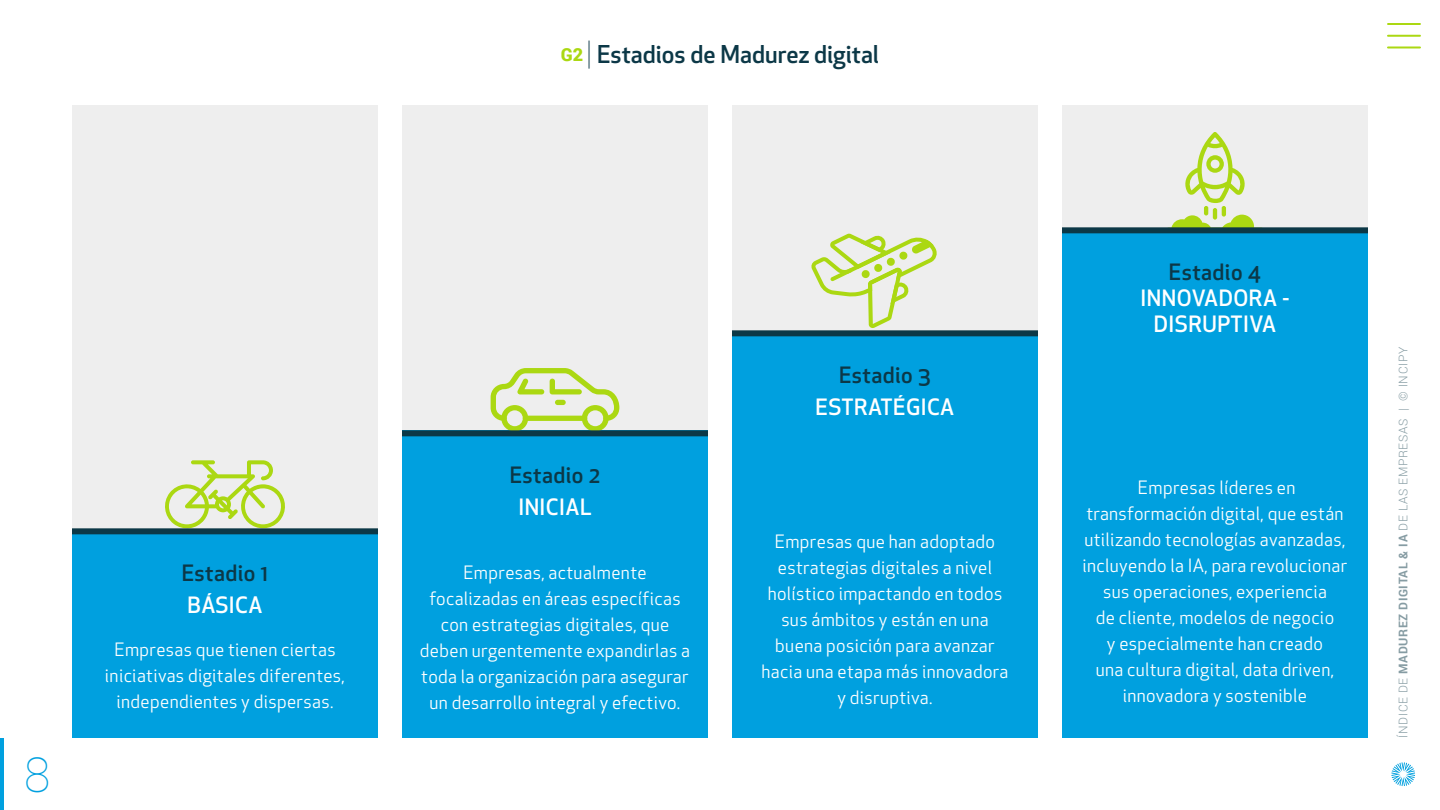
<style>
.page{position:relative;width:1440px;height:810px;background:#fff}
.page>*{position:absolute;margin:0;border:0;box-sizing:border-box;transform-origin:0 0}
.t1{font:100 48px "Roboto";color:#00a0df}
.t2{font:500 24px "Apex New";color:#0c3847}
.t3{font:500 22px/26px "Apex New";letter-spacing:.02em;color:#fff;text-align:center}
.t4{font:500 22px "Apex New";letter-spacing:.02em;color:#0c3847}
.t5{font:18px/26px "Apex New";letter-spacing:.02em;color:#fff;text-align:center}
.t6{font:300 12px "Roboto";letter-spacing:.05em;color:#869ca3}
.s1{font-family:"Roboto";font-weight:900;font-size:18px;color:#abd812}
.s2{font-weight:300;font-size:28px}
.s3{font-weight:700}
</style>
<div class="page">
<hr style="left:0;top:738px;width:4px;height:72px;background:#00a0df">
<svg style="left:1391px;top:762px;width:24px;height:24px"></svg>
<hr style="left:1388px;top:23px;width:32px;height:2px;background:#abd812">
<hr style="left:1388px;top:35px;width:32px;height:2px;background:#abd812">
<hr style="left:1388px;top:46px;width:32px;height:2px;background:#abd812">
<div style="left:1062px;top:105px;width:306px;height:633px;background:#eee"></div>
<div style="left:732px;top:105px;width:306px;height:633px;background:#eee"></div>
<div style="left:402px;top:105px;width:306px;height:633px;background:#eee"></div>
<div style="left:72px;top:105px;width:306px;height:633px;background:#eee"></div>
<div style="left:1062px;top:229px;width:306px;height:509px;background:#00a0df"></div>
<div style="left:732px;top:334px;width:306px;height:404px;background:#00a0df"></div>
<div style="left:402px;top:431px;width:306px;height:307px;background:#00a0df"></div>
<div style="left:72px;top:533px;width:306px;height:205px;background:#00a0df"></div>
<svg style="left:165px;top:460px;width:120px;height:68px"></svg>
<div style="left:72px;top:528px;width:306px;height:6px;background:#0c3847"></div>
<svg style="left:491px;top:368px;width:128px;height:62px"></svg>
<div style="left:555px;top:400px;width:11px;height:5px;background:#abd812;border-radius:3px"></div>
<div style="left:402px;top:430px;width:306px;height:6px;background:#0c3847"></div>
<svg style="left:1171px;top:132px;width:84px;height:95px"></svg>
<div style="left:1062px;top:227px;width:306px;height:6px;background:#0c3847"></div>
<div style="left:732px;top:330px;width:306px;height:6px;background:#0c3847"></div>
<svg style="left:811px;top:234px;width:126px;height:94px"></svg>
<h2 class="t2" style="left:561px;top:38px;width:320px"><span class="s1">G2</span> <span class="s2">|</span> Estadios de Madurez digital</h2>
<h1 class="t1" style="left:24px;top:742px;width:28px">8</h1>
<p class="t4" style="left:182px;top:558px;width:88px">Estadio 1</p>
<p class="t3" style="left:188px;top:591px;width:76px">BÁSICA</p>
<p class="t5" style="left:105px;top:637px;width:242px">Empresas que tienen ciertas iniciativas digitales diferentes, independientes y dispersas.</p>
<p class="t4" style="left:510px;top:460px;width:92px">Estadio 2</p>
<p class="t3" style="left:518px;top:493px;width:75px">INICIAL</p>
<p class="t5" style="left:420px;top:559px;width:272px">Empresas, actualmente focalizadas en áreas específicas con estrategias digitales, que deben urgentemente expandirlas a toda la organización para asegurar un desarrollo integral y efectivo.</p>
<p class="t4" style="left:839px;top:360px;width:93px">Estadio 3</p>
<p class="t3" style="left:816px;top:393px;width:140px">ESTRATÉGICA</p>
<p class="t5" style="left:762px;top:529px;width:248px">Empresas que han adoptado estrategias digitales a nivel holístico impactando en todos sus ámbitos y están en una buena posición para avanzar hacia una etapa más innovadora y disruptiva.</p>
<p class="t4" style="left:1169px;top:257px;width:94px">Estadio 4</p>
<p class="t3" style="left:1141px;top:284px;width:150px">INNOVADORA -<br>DISRUPTIVA</p>
<p class="t5" style="left:1083px;top:475px;width:266px">Empresas líderes en transformación digital, que están utilizando tecnologías avanzadas, incluyendo la IA, para revolucionar sus operaciones, experiencia<br>de cliente, modelos de negocio<br>y especialmente han creado<br>una cultura digital, data driven, innovadora y sostenible</p>
<p class="t6" style="left:1395px;top:738px;width:392px;rotate:-90deg">ÍNDICE DE <span class="s3">MADUREZ DIGITAL &amp; IA</span> DE LAS EMPRESAS | © INCIPY</p>
</div>
